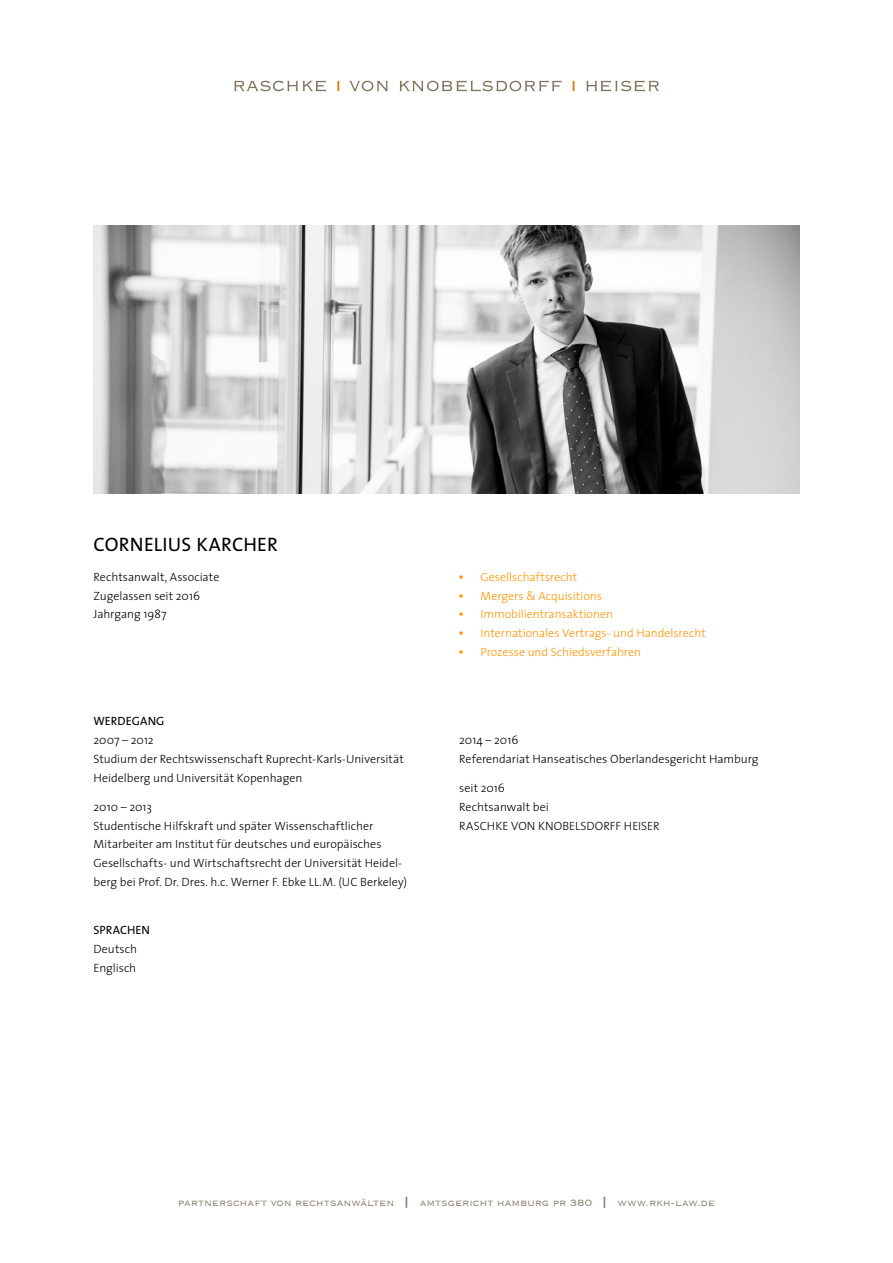
<style>
.page{position:relative;width:893px;height:1263px;background:#fff}
.page>*{position:absolute;margin:0;border:0;box-sizing:border-box;transform-origin:0 0}
.t1{font:19.5px "The Sans";letter-spacing:.015em;color:#000}
.t2{font:300 12px/18.8px "The Sans";color:#000}
.t3{font:300 12px "The Sans";color:#ff9400}
.t4{font:300 12px "Copperplate";letter-spacing:-.005em;color:#837a66}
.t5{font:12px "The Sans";color:#000}
.s1{font-family:"Times";font-weight:400}
.s2{font-family:"Gill Sans";font-weight:700}
</style>
<div class="page">
<img style="left:94px;top:225px;width:705px;height:268px">
<svg style="left:337px;top:81px;width:2px;height:10px"></svg>
<svg style="left:234px;top:80px;width:92px;height:12px"></svg>
<svg style="left:349px;top:81px;width:39px;height:10px"></svg>
<svg style="left:399px;top:80px;width:163px;height:12px"></svg>
<svg style="left:586px;top:80px;width:73px;height:12px"></svg>
<h1 class="t1" style="left:94px;top:531px;width:186px">CORNELIUS KARCHER</h1>
<p class="t2" style="left:94px;top:568px;width:127px">Rechtsanwalt, Associate<br>Zugelassen seit 2016<br>Jahrgang 1987</p>
<p class="t3" style="left:459px;top:569px;width:120px"><span class="s1">•</span> Gesellschaftsrecht</p>
<p class="t3" style="left:459px;top:588px;width:144px"><span class="s1">•</span> Mergers &amp; Acquisitions</p>
<p class="t3" style="left:459px;top:607px;width:155px"><span class="s1">•</span> Immobilientransaktionen</p>
<p class="t3" style="left:459px;top:625px;width:248px"><span class="s1">•</span> Internationales Vertrags- und Handelsrecht</p>
<p class="t3" style="left:459px;top:644px;width:183px"><span class="s1">•</span> Prozesse und Schiedsverfahren</p>
<p class="t5" style="left:94px;top:713px;width:72px">WERDEGANG</p>
<p class="t2" style="left:94px;top:731px;width:312px">2007 – 2012<br>Studium der Rechtswissenschaft Ruprecht-Karls-Universität<br>Heidelberg und Universität Kopenhagen</p>
<p class="t2" style="left:94px;top:797px;width:315px">2010 – 2013<br>Studentische Hilfskraft und später Wissenschaftlicher Mitarbeiter am Institut für deutsches und europäisches Gesellschafts- und Wirtschaftsrecht der Universität Heidel&shy;berg bei Prof. Dr. Dres. h.c. Werner F. Ebke LL.M. (UC Berkeley)</p>
<p class="t5" style="left:94px;top:922px;width:58px">SPRACHEN</p>
<p class="t2" style="left:94px;top:939px;width:45px">Deutsch<br>Englisch</p>
<p class="t2" style="left:459px;top:731px;width:301px">2014 – 2016<br>Referendariat Hanseatisches Oberlandesgericht Hamburg</p>
<p class="t2" style="left:459px;top:779px;width:202px">seit 2016<br>Rechtsanwalt bei<br>RASCHKE VON KNOBELSDORFF HEISER</p>
<p class="t4" style="left:178px;top:1195px;width:539px">partnerschaft von rechtsanwälten <span class="s2">|</span> amtsgericht hamburg pr 380 <span class="s2">|</span> www.rkh-law.de</p>
</div>
